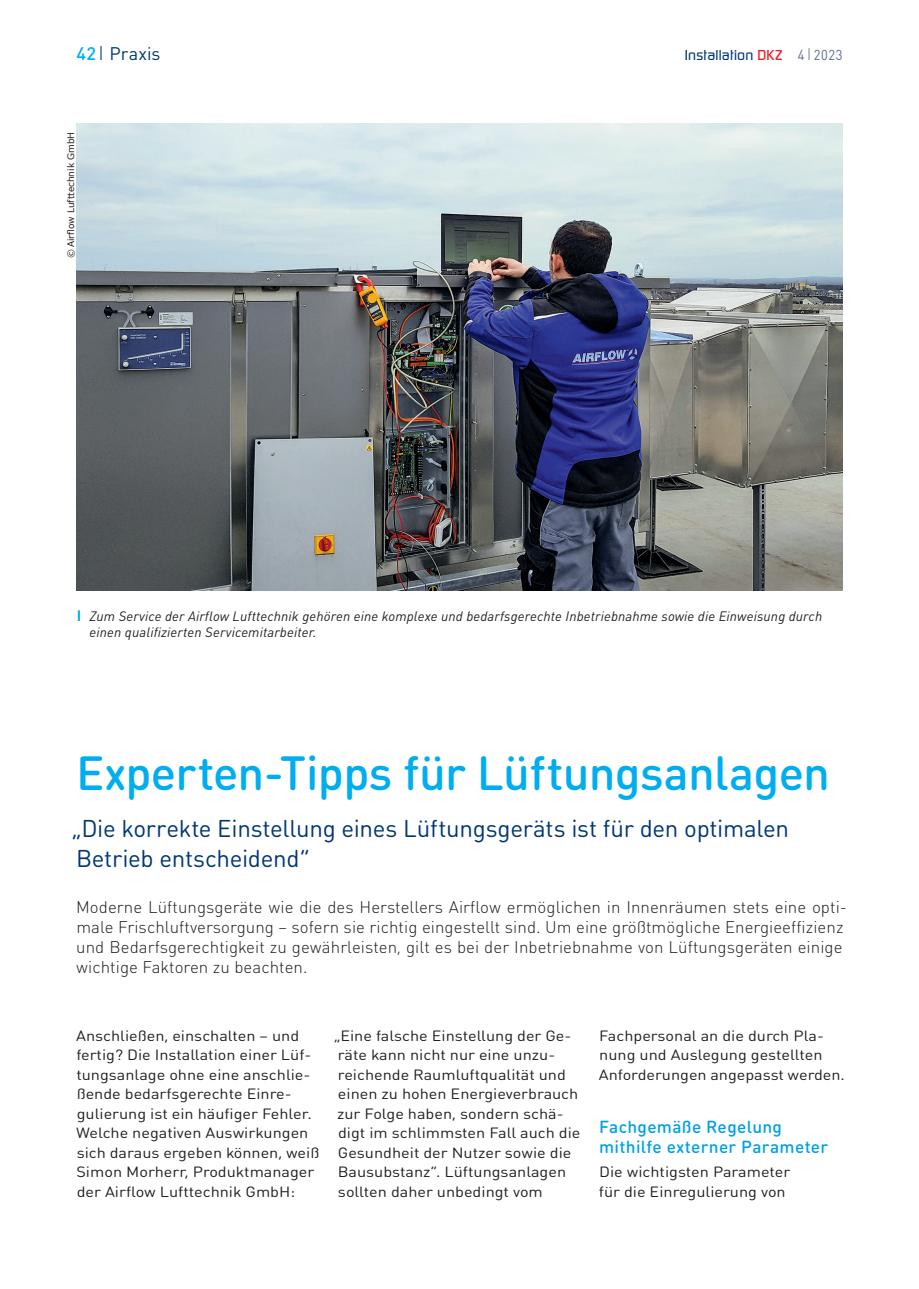
<style>
.page{position:relative;width:919px;height:1289px;background:#fff}
.page>*{position:absolute;margin:0;border:0;box-sizing:border-box;transform-origin:0 0}
.t1{font:500 47.25px "DIN Round OT";letter-spacing:-.015em;color:#00aeef}
.t2{font:24px/30px "DIN Round OT";letter-spacing:-.01em;color:#013874}
.t3{font:18px "DINOT";letter-spacing:.005em;color:#013874}
.t4{font:500 17.25px/19.5px "DIN Round OT";letter-spacing:.02em;color:#00a1e3}
.t5{font:300 16.8px/20.1px "DIN Round OT";letter-spacing:.005em;color:#231f20}
.t6{font:14.7px/19.5px "DIN Round OT";color:#231f20;scale:1.1 1}
.t7{font:500 14.25px "Continuum";letter-spacing:.015em;color:#013874}
.t8{font:italic 13.5px/16.8px "DINOT";letter-spacing:.01em;color:#231f20}
.t9{font:9px "Verdana";color:#231f20}
.s1{font-weight:500;color:#00aeef}
.s2{font-weight:300;font-size:19.5px}
.s3{color:#ee1d23}
.s4{font-family:"DINOT";font-weight:400;color:#566c90}
.s5{font-family:"DINOT";font-weight:300;font-size:16.5px;color:#566c90}
.s6{font-weight:700;font-style:normal;font-size:15px;color:#00aeef}
</style>
<div class="page">
<img style="left:77px;top:124px;width:765px;height:467px">
<p class="t3" style="left:77px;top:40px;width:85px"><span class="s1">42</span><span class="s2">I</span> Praxis</p>
<p class="t7" style="left:684px;top:46px;width:159px">Installation <span class="s3">DKZ</span> <span class="s4">4</span> <span class="s5">I</span> <span class="s4">2023</span></p>
<p class="t9" style="left:65px;top:257px;width:127px;rotate:-90deg">© Airflow Lufttechnik GmbH</p>
<p class="t8" style="left:90px;top:606px;width:734px;text-indent:-13px"><span class="s6">I</span> Zum Service der Airflow Lufttechnik gehören eine komplexe und bedarfsgerechte Inbetriebnahme sowie die Einweisung durch einen qualifizierten Servicemitarbeiter.</p>
<h1 class="t1" style="left:76px;top:742px;width:755px">Experten-Tipps für Lüftungsanlagen</h1>
<h2 class="t2" style="left:71px;top:812px;width:719px">„Die korrekte Einstellung eines Lüftungsgeräts ist für den optimalen<br>Betrieb entscheidend“</h2>
<p class="t5" style="left:76px;top:896px;width:772px">Moderne Lüftungsgeräte wie die des Herstellers Airflow ermöglichen in Innenräumen stets eine opti&shy;male Frischluftversorgung – sofern sie richtig eingestellt sind. Um eine größtmögliche Energieeffizienz und Bedarfsgerechtigkeit zu gewährleisten, gilt es bei der Inbetriebnahme von Lüftungsgeräten einige wichtige Faktoren zu beachten.</p>
<p class="t6" style="left:76px;top:1025px;width:222px">Anschließen, einschalten – und fertig? Die Installation einer Lüf&shy;tungsanlage ohne eine anschlie&shy;ßende bedarfsgerechte Einre&shy;gulierung ist ein häufiger Fehler.<br>Welche negativen Auswirkungen sich daraus ergeben können, weiß<br>Simon Morherr, Produktmanager der Airflow Lufttechnik GmbH:</p>
<p class="t6" style="left:333px;top:1025px;width:226px">„Eine falsche Einstellung der Ge&shy;räte kann nicht nur eine unzu&shy;reichende Raumluftqualität und einen zu hohen Energieverbrauch zur Folge haben, sondern schä&shy;digt im schlimmsten Fall auch die<br>Gesundheit der Nutzer sowie die<br>Bausubstanz“. Lüftungsanlagen sollten daher unbedingt vom</p>
<p class="t6" style="left:598px;top:1025px;width:225px">Fachpersonal an die durch Pla&shy;nung und Auslegung gestellten<br>Anforderungen angepasst werden.</p>
<p class="t4" style="left:599px;top:1117px;width:230px">Fachgemäße Regelung mithilfe externer Parameter</p>
<p class="t6" style="left:599px;top:1161px;width:175px">Die wichtigsten Parameter für die Einregulierung von</p>
</div>
